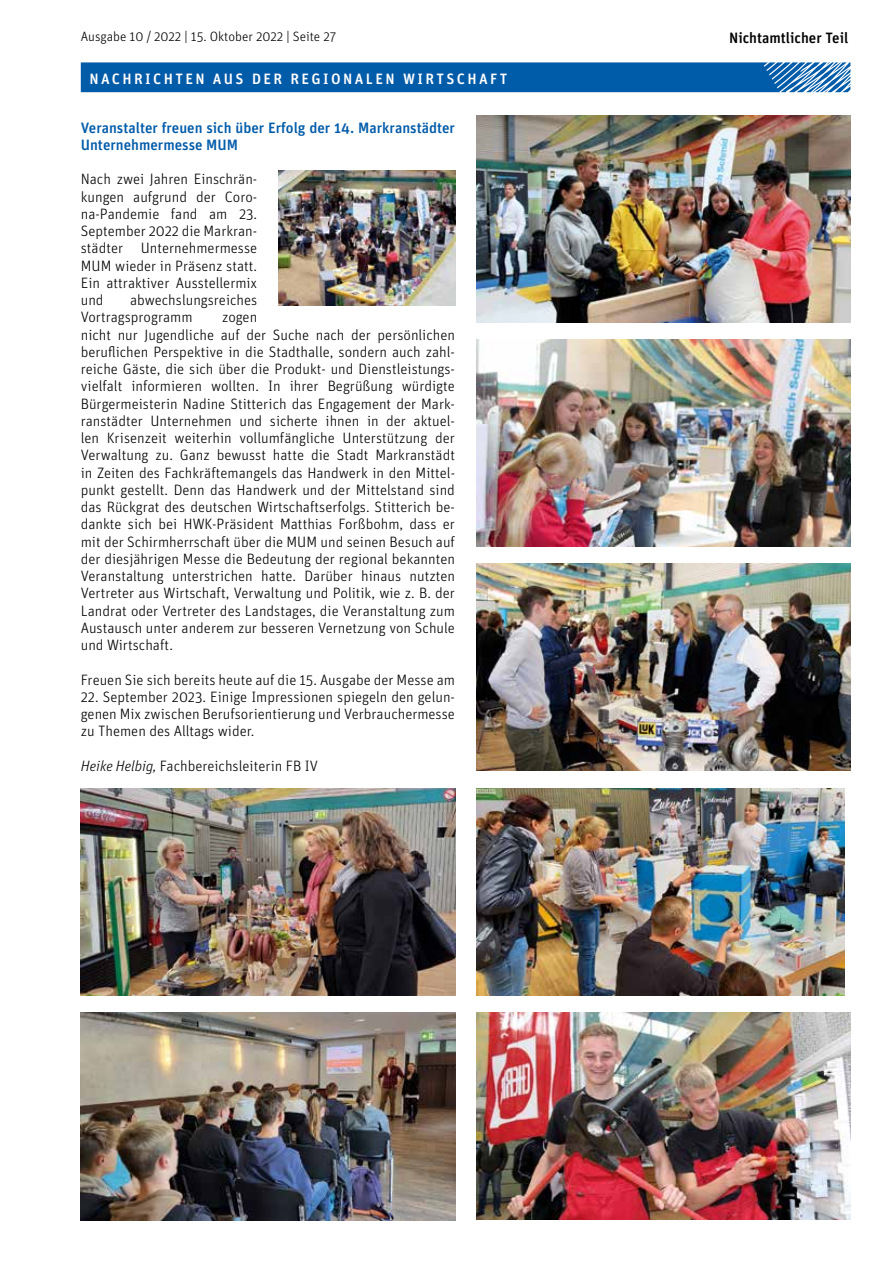
<style>
.page{position:relative;width:893px;height:1263px;background:#fff}
.page>*{position:absolute;margin:0;border:0;box-sizing:border-box;transform-origin:0 0}
.t1{font:300 15px/17.2px "Unit OT";color:#000;text-align:justify}
.t2{font:500 15px/17.2px "Unit OT";color:#005ba9}
.t3{font:500 15px "Unit OT";letter-spacing:.16em;color:#fff}
.t4{font:500 15px "Unit OT";color:#000}
.t5{font:300 13.5px "Unit OT";color:#000}
.s1{font-style:italic}
</style>
<div class="page">
<svg style="left:81px;top:62px;width:769px;height:31px;background:#1367af"></svg>
<img style="left:81px;top:788px;width:374px;height:207px">
<img style="left:279px;top:170px;width:176px;height:135px">
<img style="left:81px;top:1012px;width:374px;height:208px">
<img style="left:476px;top:788px;width:368px;height:207px">
<img style="left:476px;top:340px;width:374px;height:207px">
<img style="left:476px;top:564px;width:374px;height:207px">
<img style="left:476px;top:115px;width:374px;height:207px">
<img style="left:476px;top:1012px;width:374px;height:207px">
<p class="t5" style="left:81px;top:29px;width:257px">Ausgabe 10 / 2022 | 15. Oktober 2022 | Seite 27</p>
<p class="t4" style="left:729px;top:28px;width:121px">Nichtamtlicher Teil</p>
<p class="t3" style="left:89px;top:70px;width:420px">NACHRICHTEN AUS DER REGIONALEN WIRTSCHAFT</p>
<p class="t2" style="left:81px;top:119px;width:376px">Veranstalter freuen sich über Erfolg der 14. Markranstädter<br>Unternehmermesse MUM</p>
<p class="t1" style="left:81px;top:171px;width:178px">Nach zwei Jahren Einschrän&shy;kungen aufgrund der Coro&shy;na-Pandemie fand am 23.<br>September 2022 die Markran&shy;städter Unternehmermesse MUM wieder in Präsenz statt.<br>Ein attraktiver Ausstellermix und</p>
<p class="t1" style="left:81px;top:291px;width:178px;text-indent:49px">abwechslungsreiches<br>Vortragsprogramm</p>
<p class="t1" style="left:81px;top:309px;width:376px;text-align:left;text-indent:141px">zogen<br>nicht nur Jugendliche auf der Suche nach der persönlichen beruflichen Perspektive in die Stadthalle, sondern auch zahl&shy;reiche Gäste, die sich über die Produkt- und Dienstleistungs&shy;vielfalt informieren wollten. In ihrer Begrüßung würdigte Bürgermeisterin Nadine Stitterich das Engagement der Mark&shy;ranstädter Unternehmen und sicherte ihnen in der aktuel&shy;len Krisenzeit weiterhin vollumfängliche Unterstützung der Verwaltung zu. Ganz bewusst hatte die Stadt Markranstädt in Zeiten des Fachkräftemangels das Handwerk in den Mittel&shy;punkt gestellt. Denn das Handwerk und der Mittelstand sind das Rückgrat des deutschen Wirtschaftserfolgs. Stitterich be&shy;dankte sich bei HWK-Präsident Matthias Forßbohm, dass er mit der Schirmherrschaft über die MUM und seinen Besuch auf der diesjährigen Messe die Bedeutung der regional bekannten Veranstaltung unterstrichen hatte. Darüber hinaus nutzten Vertreter aus Wirtschaft, Verwaltung und Politik, wie z. B. der Landrat oder Vertreter des Landstages, die Veranstaltung zum Austausch unter anderem zur besseren Vernetzung von Schule und Wirtschaft.</p>
<p class="t1" style="left:81px;top:671px;width:376px">Freuen Sie sich bereits heute auf die 15. Ausgabe der Messe am</p>
<p class="t1" style="left:81px;top:688px;width:376px">22. September 2023. Einige Impressionen spiegeln den gelun&shy;genen Mix zwischen Berufsorientierung und Verbrauchermesse zu Themen des Alltags wider.</p>
<p class="t1" style="left:81px;top:757px;width:239px"><span class="s1">Heike Helbig,</span> Fachbereichsleiterin FB IV</p>
</div>
